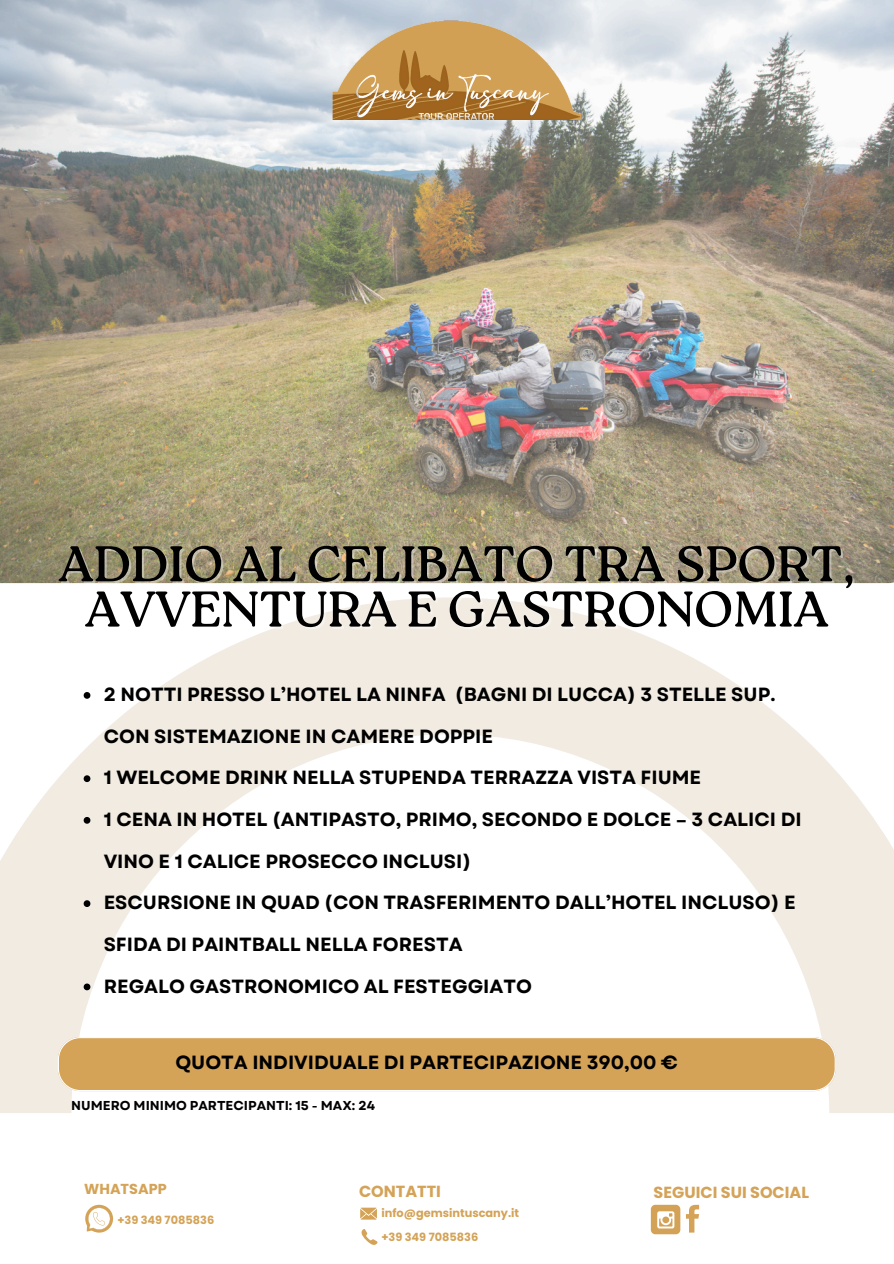
<style>
.page{position:relative;width:894px;height:1264px;background:#fff}
.page>*{position:absolute;margin:0;border:0;box-sizing:border-box;transform-origin:0 0}
.t1{font:50.1px "Roca One";color:#000}
.t2{font:700 19.05px/41.7px "Garet";color:#000}
.t3{font:700 16.05px "Poppins";color:#d4a357}
.t4{font:700 14.4px "Poppins";color:#d4a357}
.t5{font:700 12.9px "Garet";color:#000}
.t6{font:700 11.4px "Poppins";color:#d4a357}
</style>
<div class="page">
<svg style="left:0;top:597px;width:893px;height:516px"></svg>
<img style="left:0;top:0;width:893px;height:583px">
<div style="left:58px;top:1037px;width:777px;height:54px;background:#d4a357"></div>
<img style="left:307px;top:13px;width:280px;height:107px">
<svg style="left:85px;top:1204px;width:28px;height:28px"></svg>
<svg style="left:360px;top:1207px;width:17px;height:12px"></svg>
<svg style="left:361px;top:1229px;width:16px;height:16px"></svg>
<div style="left:650px;top:1204px;width:30px;height:29px;background:#d3a257;border-radius:4px"></div>
<svg style="left:657px;top:1211px;width:17px;height:17px"></svg>
<svg style="left:686px;top:1204px;width:13px;height:28px"></svg>
<svg style="left:84px;top:692px;width:6px;height:6px"></svg>
<svg style="left:84px;top:775px;width:6px;height:7px"></svg>
<svg style="left:84px;top:817px;width:6px;height:6px"></svg>
<svg style="left:84px;top:900px;width:6px;height:7px"></svg>
<svg style="left:84px;top:983px;width:6px;height:7px"></svg>
<p class="t1" style="left:59px;top:534px;width:797px">ADDIO AL CELIBATO TRA SPORT,</p>
<h1 class="t1" style="left:85px;top:580px;width:745px">AVVENTURA E GASTRONOMIA</h1>
<p class="t2" style="left:104px;top:673px;width:673px">2 NOTTI PRESSO L’HOTEL LA NINFA (BAGNI DI LUCCA) 3 STELLE SUP.<br>CON SISTEMAZIONE IN CAMERE DOPPIE</p>
<p class="t2" style="left:104px;top:757px;width:598px">1 WELCOME DRINK NELLA STUPENDA TERRAZZA VISTA FIUME</p>
<p class="t2" style="left:104px;top:798px;width:699px">1 CENA IN HOTEL (ANTIPASTO, PRIMO, SECONDO E DOLCE – 3 CALICI DI<br>VINO E 1 CALICE PROSECCO INCLUSI)</p>
<p class="t2" style="left:104px;top:881px;width:693px">ESCURSIONE IN QUAD (CON TRASFERIMENTO DALL’HOTEL INCLUSO) E<br>SFIDA DI PAINTBALL NELLA FORESTA</p>
<p class="t2" style="left:104px;top:965px;width:429px">REGALO GASTRONOMICO AL FESTEGGIATO</p>
<p class="t2" style="left:175px;top:1041px;width:504px">QUOTA INDIVIDUALE DI PARTECIPAZIONE 390,00 €</p>
<p class="t5" style="left:71px;top:1096px;width:305px">NUMERO MINIMO PARTECIPANTI: 15 - MAX: 24</p>
<h2 class="t4" style="left:84px;top:1179px;width:84px">WHATSAPP</h2>
<h5 class="t3" style="left:359px;top:1179px;width:83px">CONTATTI</h5>
<h4 class="t6" style="left:381px;top:1205px;width:139px">info@gemsintuscany.it</h4>
<p class="t6" style="left:381px;top:1228px;width:98px">+39 349 7085836</p>
<h4 class="t6" style="left:117px;top:1212px;width:98px">+39 349 7085836</h4>
<p class="t3" style="left:653px;top:1180px;width:157px">SEGUICI SUI SOCIAL</p>
</div>
